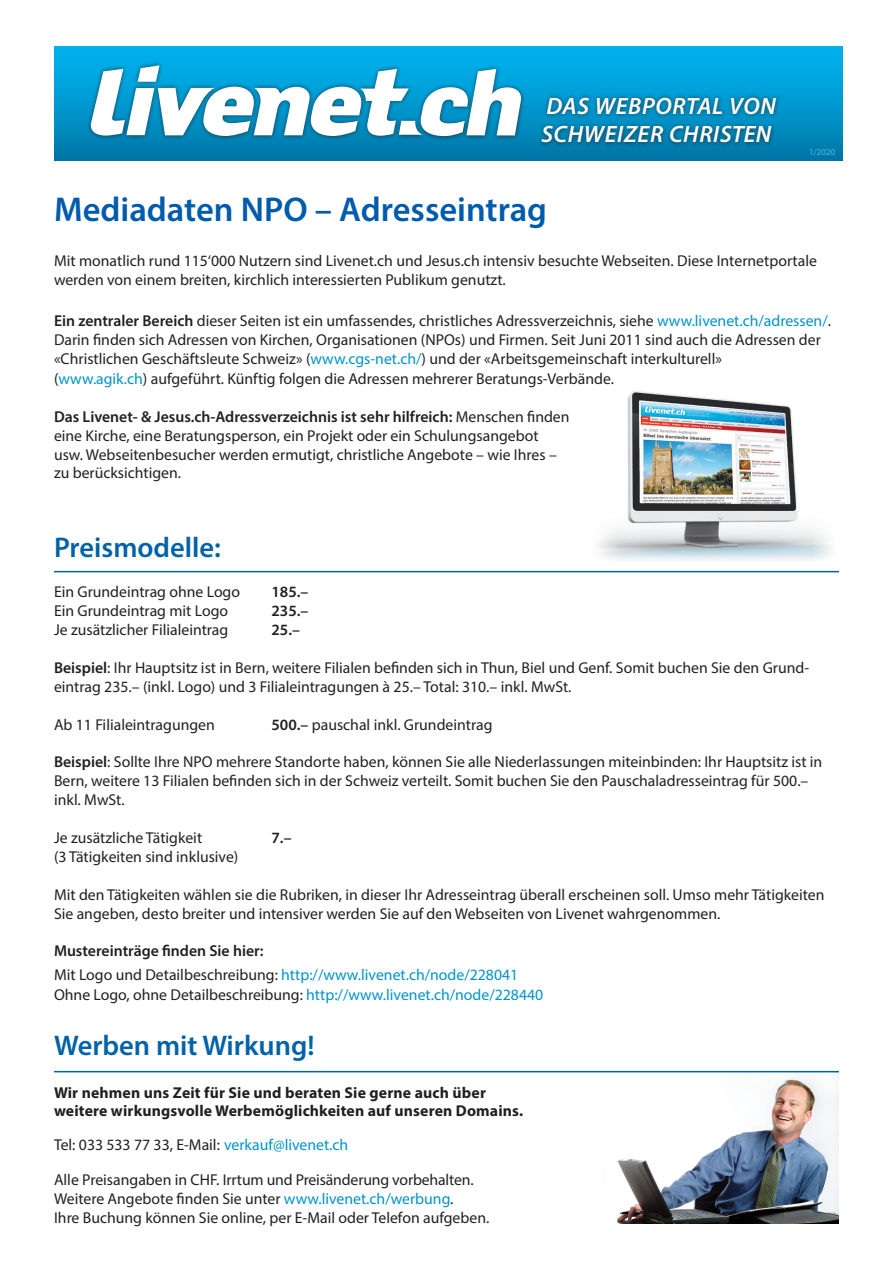
<style>
.page{position:relative;width:893px;height:1263px;background:#fff}
.page>*{position:absolute;margin:0;border:0;box-sizing:border-box;transform-origin:0 0}
.t1{font:600 34.5px "Myriad Pro";color:#005bad}
.t2{font:600 28.5px "Myriad Pro";color:#0163a7}
.t3{font:italic 600 23.7px/28.5px "Myriad Pro";letter-spacing:.03em;color:#fff}
.t4{font:15.75px/18.9px "Myriad Pro";color:#231f20}
.t5{font:15.75px/23.7px "Myriad Pro";color:#0094ca}
.t6{font:700 15.75px/18px "Myriad Pro";letter-spacing:.01em;color:#231f20}
.t7{font:600 15.75px "Myriad Pro";color:#231f20}
.t8{font:9px "Myriad Pro";color:#50b7e8}
.s1{font-weight:600}
.s2{color:#0094ca}
.s3{font-weight:600;color:#231f20}
.s4{color:#231f20}
</style>
<div class="page">
<img style="left:54px;top:47px;width:789px;height:114px">
<div style="left:86px;top:61px;width:327px;height:80px;background:#231f20;opacity:.75"></div>
<div style="left:389px;top:65px;width:137px;height:76px;background:#231f20;opacity:.75"></div>
<svg style="left:91px;top:65px;width:430px;height:71px"></svg>
<div style="left:537px;top:93px;width:244px;height:55px;background:#231f20;opacity:.75"></div>
<img style="left:599px;top:391px;width:232px;height:169px">
<hr style="left:54px;top:571px;width:785px;height:1px;background:#0163a7">
<img style="left:617px;top:1073px;width:222px;height:150px">
<hr style="left:54px;top:1071px;width:785px;height:1px;background:#0163a7">
<h3 class="t3" style="left:541px;top:91px;width:236px">DAS WEBPORTAL VON<br>SCHWEIZER CHRISTEN</h3>
<p class="t8" style="left:809px;top:147px;width:28px">1/2020</p>
<h1 class="t1" style="left:54px;top:188px;width:494px">Mediadaten NPO – Adresseintrag</h1>
<p class="t4" style="left:54px;top:251px;width:764px">Mit monatlich rund 115‘000 Nutzern sind Livenet.ch und Jesus.ch intensiv besuchte Webseiten. Diese Internetportale werden von einem breiten, kirchlich interessierten Publikum genutzt.</p>
<p class="t4" style="left:54px;top:311px;width:778px;line-height:19.4px"><span class="s1">Ein zentraler Bereich</span> dieser Seiten ist ein umfassendes, christliches Adressverzeichnis, siehe <span class="s2">www.livenet.ch/adressen/</span>.<br>Darin finden sich Adressen von Kirchen, Organisationen (NPOs) und Firmen. Seit Juni 2011 sind auch die Adressen der «Christlichen Geschäftsleute Schweiz» (<span class="s2">www.cgs-net.ch/</span>) und der «Arbeitsgemeinschaft interkulturell»<br>(<span class="s2">www.agik.ch</span>) aufgeführt. Künftig folgen die Adressen mehrerer Beratungs-Verbände.</p>
<p class="t4" style="left:54px;top:407px;width:517px"><span class="s1">Das Livenet- &amp; Jesus.ch-Adressverzeichnis ist sehr hilfreich:</span> Menschen finden eine Kirche, eine Beratungsperson, ein Projekt oder ein Schulungsangebot usw. Webseitenbesucher werden ermutigt, christliche Angebote – wie Ihres – zu berücksichtigen.</p>
<h2 class="t2" style="left:54px;top:529px;width:168px">Preismodelle:</h2>
<p class="t4" style="left:54px;top:582px;width:188px">Ein Grundeintrag ohne Logo</p>
<p class="t7" style="left:272px;top:582px;width:38px">185.–</p>
<p class="t4" style="left:54px;top:601px;width:176px">Ein Grundeintrag mit Logo</p>
<p class="t7" style="left:272px;top:601px;width:38px">235.–</p>
<p class="t4" style="left:54px;top:620px;width:176px">Je zusätzlicher Filialeintrag</p>
<p class="t7" style="left:272px;top:620px;width:30px">25.–</p>
<p class="t4" style="left:54px;top:658px;width:757px"><span class="s1">Beispiel</span>: Ihr Hauptsitz ist in Bern, weitere Filialen befinden sich in Thun, Biel und Genf. Somit buchen Sie den Grund&shy;eintrag 235.– (inkl. Logo) und 3 Filialeintragungen à 25.– Total: 310.– inkl. MwSt.</p>
<p class="t4" style="left:54px;top:714px;width:162px">Ab 11 Filialeintragungen</p>
<p class="t4" style="left:272px;top:714px;width:222px"><span class="s1">500.–</span> pauschal inkl. Grundeintrag</p>
<p class="t4" style="left:54px;top:752px;width:770px"><span class="s1">Beispiel</span>: Sollte Ihre NPO mehrere Standorte haben, können Sie alle Niederlassungen miteinbinden: Ihr Hauptsitz ist in<br>Bern, weitere 13 Filialen befinden sich in der Schweiz verteilt. Somit buchen Sie den Pauschaladresseintrag für 500.– inkl. MwSt.</p>
<p class="t4" style="left:54px;top:828px;width:150px">Je zusätzliche Tätigkeit</p>
<p class="t7" style="left:272px;top:828px;width:22px">7.–</p>
<p class="t4" style="left:54px;top:847px;width:186px">(3 Tätigkeiten sind inklusive)</p>
<p class="t4" style="left:54px;top:885px;width:772px">Mit den Tätigkeiten wählen sie die Rubriken, in dieser Ihr Adresseintrag überall erscheinen soll. Umso mehr Tätigkeiten<br>Sie angeben, desto breiter und intensiver werden Sie auf den Webseiten von Livenet wahrgenommen.</p>
<p class="t5" style="left:54px;top:939px;width:466px"><span class="s3">Mustereinträge finden Sie hier:<br></span><span class="s4">Mit Logo und Detailbeschreibung:</span> http://www.livenet.ch/node/228041</p>
<p class="t5" style="left:54px;top:982px;width:491px"><span class="s4">Ohne Logo, ohne Detailbeschreibung:</span> http://www.livenet.ch/node/228440</p>
<h2 class="t2" style="left:54px;top:1027px;width:262px">Werben mit Wirkung!</h2>
<p class="t6" style="left:54px;top:1084px;width:471px">Wir nehmen uns Zeit für Sie und beraten Sie gerne auch über weitere wirkungsvolle Werbemöglichkeiten auf unseren Domains.</p>
<p class="t4" style="left:54px;top:1135px;width:296px">Tel: 033 533 77 33, E-Mail: <span class="s2">verkauf@livenet.ch</span></p>
<p class="t4" style="left:54px;top:1170px;width:437px">Alle Preisangaben in CHF. Irrtum und Preisänderung vorbehalten.<br>Weitere Angebote finden Sie unter <span class="s2">www.livenet.ch/werbung</span>.<br>Ihre Buchung können Sie online, per E-Mail oder Telefon aufgeben.</p>
</div>
